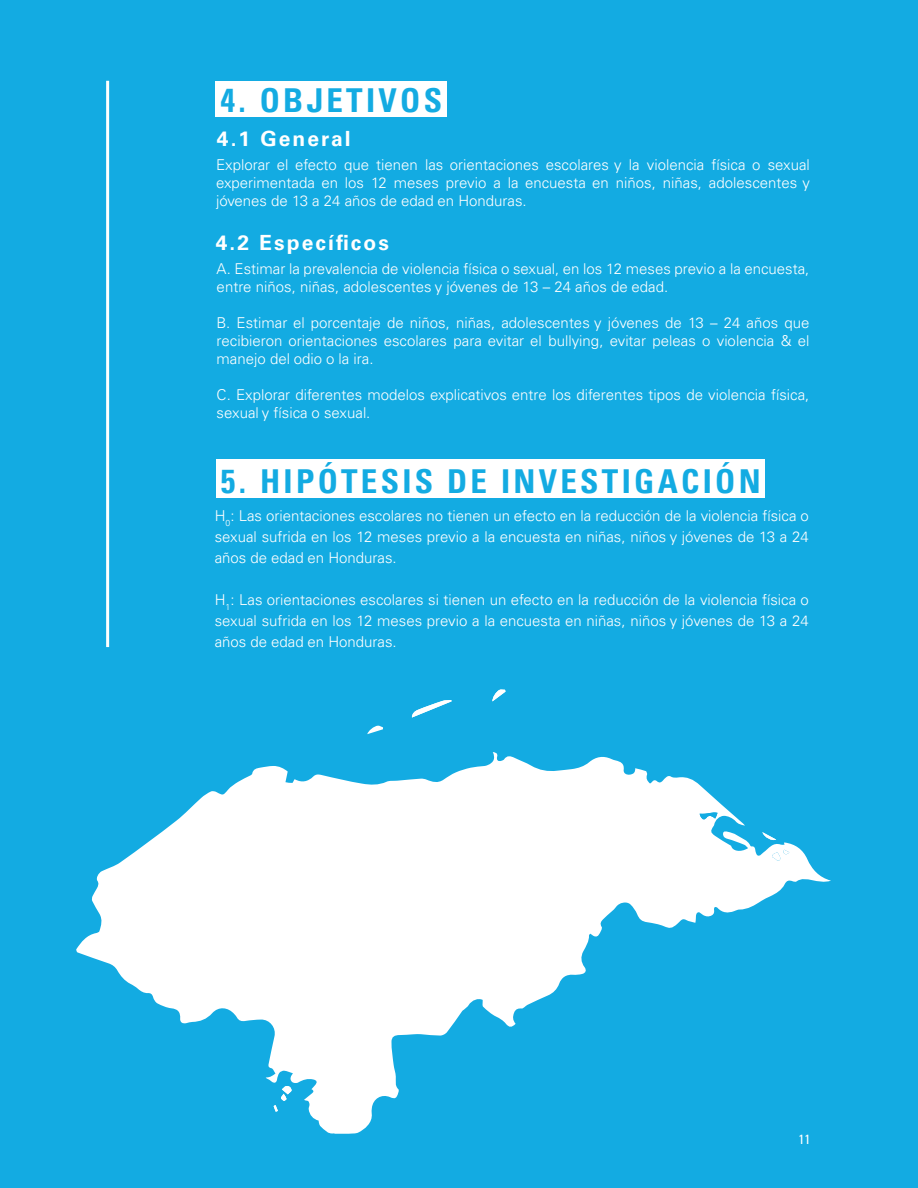
<style>
.page{position:relative;width:918px;height:1188px;background:#fff}
.page>*{position:absolute;margin:0;border:0;box-sizing:border-box;transform-origin:0 0}
.t1{font:700 condensed 33px "Univers LT Pro";letter-spacing:.1em;color:#13abe2}
.t2{font:700 21px "Univers LT Pro 65";letter-spacing:.1em;color:#fff}
.t3{font:300 15px/18px "Univers LT Pro 45";color:#fff;text-align:justify}
.t4{font:condensed 13.5px "Univers LT Pro";color:#fff}
</style>
<div class="page">
<div style="left:0;top:1px;width:918px;height:1187px;background:#13abe2"></div>
<div style="left:216px;top:459px;width:549px;height:39px;background:#fff"></div>
<div style="left:216px;top:81px;width:231px;height:36px;background:#fff"></div>
<svg style="left:76px;top:752px;width:755px;height:382px"></svg>
<svg style="left:412px;top:700px;width:40px;height:18px"></svg>
<svg style="left:492px;top:689px;width:14px;height:12px"></svg>
<svg style="left:367px;top:726px;width:16px;height:8px"></svg>
<svg style="left:762px;top:832px;width:14px;height:9px"></svg>
<svg style="left:274px;top:1086px;width:18px;height:26px"></svg>
<svg style="left:700px;top:812px;width:18px;height:8px"></svg>
<svg style="left:772px;top:850px;width:17px;height:12px"></svg>
<hr style="left:106px;top:81px;width:3px;height:566px;background:#fff">
<h1 class="t1" style="left:221px;top:80px;width:223px">4. OBJETIVOS</h1>
<h2 class="t2" style="left:217px;top:124px;width:135px">4.1 General</h2>
<p class="t3" style="left:216px;top:156px;width:595px">Explorar el efecto que tienen las orientaciones escolares y la violencia física o sexual experimentada en los 12 meses previo a la encuesta en niños, niñas, adolescentes y jóvenes de 13 a 24 años de edad en Honduras.</p>
<h2 class="t2" style="left:216px;top:227px;width:175px">4.2 Específicos</h2>
<p class="t3" style="left:217px;top:259px;width:594px">A. Estimar la prevalencia de violencia física o sexual, en los 12 meses previo a la encuesta, entre niños, niñas, adolescentes y jóvenes de 13 – 24 años de edad.</p>
<p class="t3" style="left:217px;top:313px;width:594px">B. Estimar el porcentaje de niños, niñas, adolescentes y jóvenes de 13 – 24 años que recibieron orientaciones escolares para evitar el bullying, evitar peleas o violencia &amp; el manejo del odio o la ira.</p>
<p class="t3" style="left:217px;top:385px;width:594px">C. Explorar diferentes modelos explicativos entre los diferentes tipos de violencia física, sexual y física o sexual.</p>
<h1 class="t1" style="left:221px;top:461px;width:541px">5. HIPÓTESIS DE INVESTIGACIÓN</h1>
<p class="t3" style="left:215px;top:504px;width:596px;line-height:21px">H<sub>0</sub>: Las orientaciones escolares no tienen un efecto en la reducción de la violencia física o sexual sufrida en los 12 meses previo a la encuesta en niñas, niños y jóvenes de 13 a 24 años de edad en Honduras.</p>
<p class="t3" style="left:215px;top:588px;width:596px;line-height:21px">H<sub>1</sub>: Las orientaciones escolares si tienen un efecto en la reducción de la violencia física o sexual sufrida en los 12 meses previo a la encuesta en niñas, niños y jóvenes de 13 a 24 años de edad en Honduras.</p>
<p class="t4" style="left:799px;top:1131px;width:13px">11</p>
</div>
